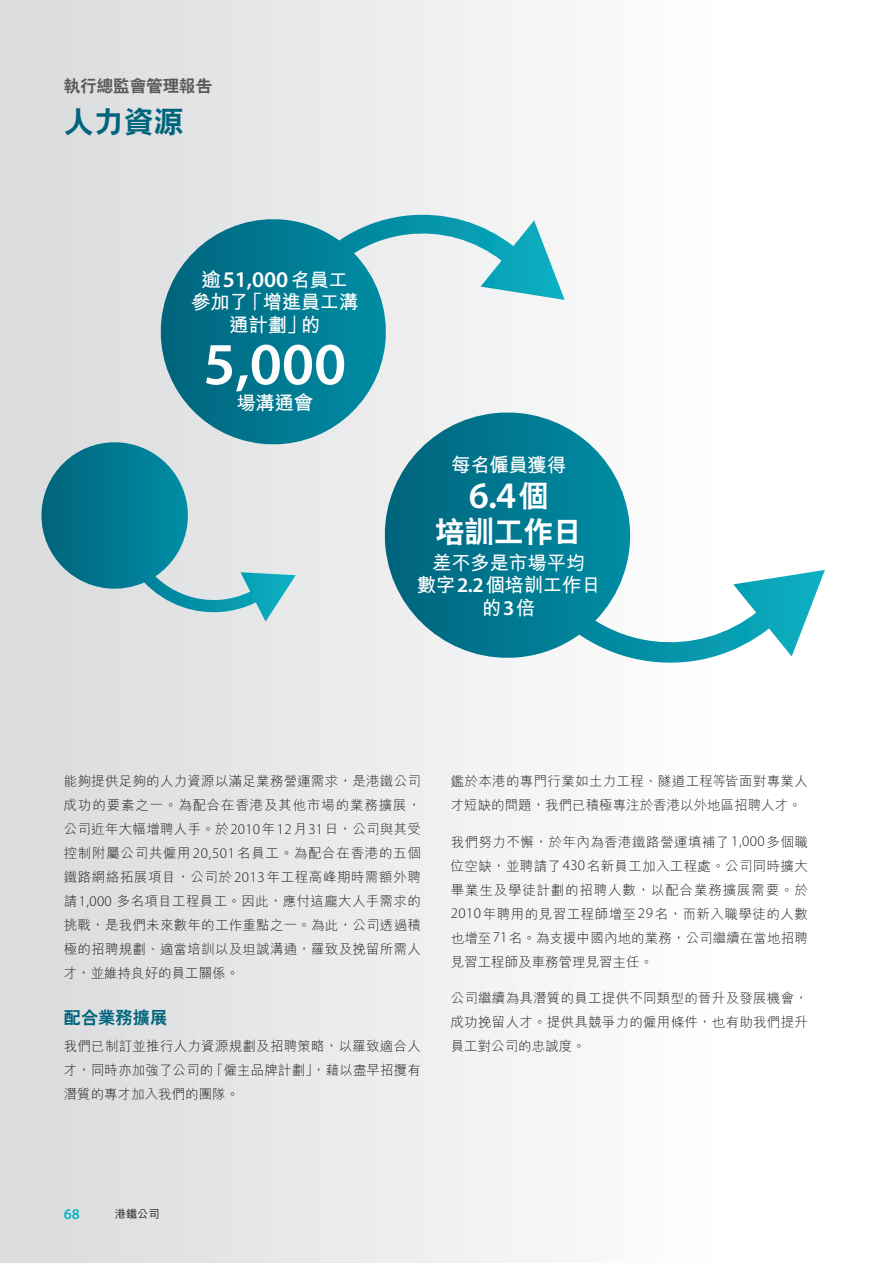
<style>
.page{position:relative;width:893px;height:1263px;background:#fff}
.page>*{position:absolute;margin:0;border:0;box-sizing:border-box;transform-origin:0 0}
.t1{font:600 60px "Myriad Pro";color:#fff}
.t2{font:600 37.5px "Myriad Pro";color:#fff}
.t3{font:800 30px "C Hei 2 HK";letter-spacing:-.02em;color:#fff}
.t4{font:800 30px "C Hei 2 HK";color:#00657c}
.t5{font:600 22.5px "Myriad Pro";color:#fff}
.t6{font:700 19.5px/22.5px "M Hei HK";letter-spacing:-.02em;color:#fff;text-align:center}
.t7{font:800 17.25px "C Hei 2 HK";color:#00657c}
.t8{font:800 16.5px "C Hei 2 HK";color:#57585a}
.t9{font:600 15px "Myriad Pro";color:#0cb2c4}
.t10{font:300 13.5px/24px "M Hei HK";letter-spacing:.02em;color:#231f20;text-align:justify}
.t11{font:300 13.5px/24px "M Hei HK";color:#231f20}
.t12{font:500 11.25px "M Hei HK";color:#231f20}
.s1{font-family:"M Hei HK";font-weight:700;font-size:19.5px}
.s2{font-family:"C Hei 2 HK";font-weight:800;font-size:30px}
.s3{font-family:"Myriad Pro";font-weight:600;font-size:21px}
.s4{font-family:"Myriad Pro";font-size:14.85px}
</style>
<div class="page">
<div style="left:0;top:0;width:717px;height:1263px;background:linear-gradient(to right,#d9dadd,#fefefe)"></div>
<svg style="left:38px;top:438px;width:258px;height:184px;background:#82b7c3"></svg>
<svg style="left:155px;top:211px;width:410px;height:239px"></svg>
<svg style="left:378px;top:406px;width:447px;height:261px"></svg>
<svg style="left:713px;top:774px;width:12px;height:13px"></svg>
<p class="t8" style="left:64px;top:74px;width:150px">執行總監會管理報告</p>
<h3 class="t4" style="left:64px;top:102px;width:121px">人力資源</h3>
<h3 class="t5" style="left:202px;top:265px;width:148px"><span class="s1">逾</span>51,000<span class="s1">名員工</span></h3>
<h3 class="t6" style="left:191px;top:289px;width:169px">參加了「增進員工溝通計劃」的</h3>
<h1 class="t1" style="left:203px;top:326px;width:144px">5,000</h1>
<h3 class="t6" style="left:236px;top:390px;width:78px">場溝通會</h3>
<h3 class="t6" style="left:451px;top:452px;width:117px">每名僱員獲得</h3>
<h2 class="t2" style="left:469px;top:472px;width:81px">6.4<span class="s2">個</span></h2>
<h3 class="t3" style="left:435px;top:511px;width:149px">培訓工作日</h3>
<h3 class="t6" style="left:417px;top:550px;width:185px">差不多是市場平均<br>數字<span class="s3">2.2</span>個培訓工作日的<span class="s3">3</span>倍</h3>
<p class="t10" style="left:64px;top:768px;width:359px">能夠提供足夠的人力資源以滿足業務營運需求，是港鐵公司成功的要素之一。為配合在香港及其他市場的業務擴展，公司近年大幅增聘人手。於<span class="s4">2010</span>年<span class="s4">12</span>月<span class="s4">31</span>日，公司與其受控制附屬公司共僱用<span class="s4">20,501</span>名員工。為配合在香港的五個鐵路網絡拓展項目，公司於<span class="s4">2013</span>年工程高峰期時需額外聘請<span class="s4">1,000</span> 多名項目工程員工。因此，應付這龐大人手需求的挑戰，是我們未來數年的工作重點之一。為此，公司透過積極的招聘規劃、適當培訓以及坦誠溝通，羅致及挽留所需人才，並維持良好的員工關係。</p>
<p class="t7" style="left:64px;top:1006px;width:105px">配合業務擴展</p>
<p class="t10" style="left:64px;top:1033px;width:359px">我們已制訂並推行人力資源規劃及招聘策略，以羅致適合人才，同時亦加強了公司的「僱主品牌計劃」，藉以盡早招攬有潛質的專才加入我們的團隊。</p>
<p class="t11" style="left:451px;top:768px;width:359px">鑑於本港的專門行業如土力工程、隧道工程 皆面對專業人才短缺的問題，我們已積極專注於香港以外地區招聘人才。</p>
<p class="t10" style="left:451px;top:829px;width:359px">我們努力不懈，於年內為香港鐵路營運填補了<span class="s4">1,000</span>多個職位空缺，並聘請了<span class="s4">430</span>名新員工加入工程處。公司同時擴大畢業生及學徒計劃的招聘人數，以配合業務擴展需要。於<span class="s4">2010</span>年聘用的見習工程師增至<span class="s4">29</span>名，而新入職學徒的人數也增至<span class="s4">71</span>名。為支援中國內地的業務，公司繼續在當地招聘見習工程師及車務管理見習主任。</p>
<p class="t10" style="left:451px;top:986px;width:359px">公司繼續為具潛質的員工提供不同類型的晉升及發展機會，成功挽留人才。提供具競爭力的僱用條件，也有助我們提升員工對公司的忠誠度。</p>
<p class="t9" style="left:64px;top:1204px;width:18px">68</p>
<p class="t12" style="left:115px;top:1206px;width:46px">港鐵公司</p>
</div>
